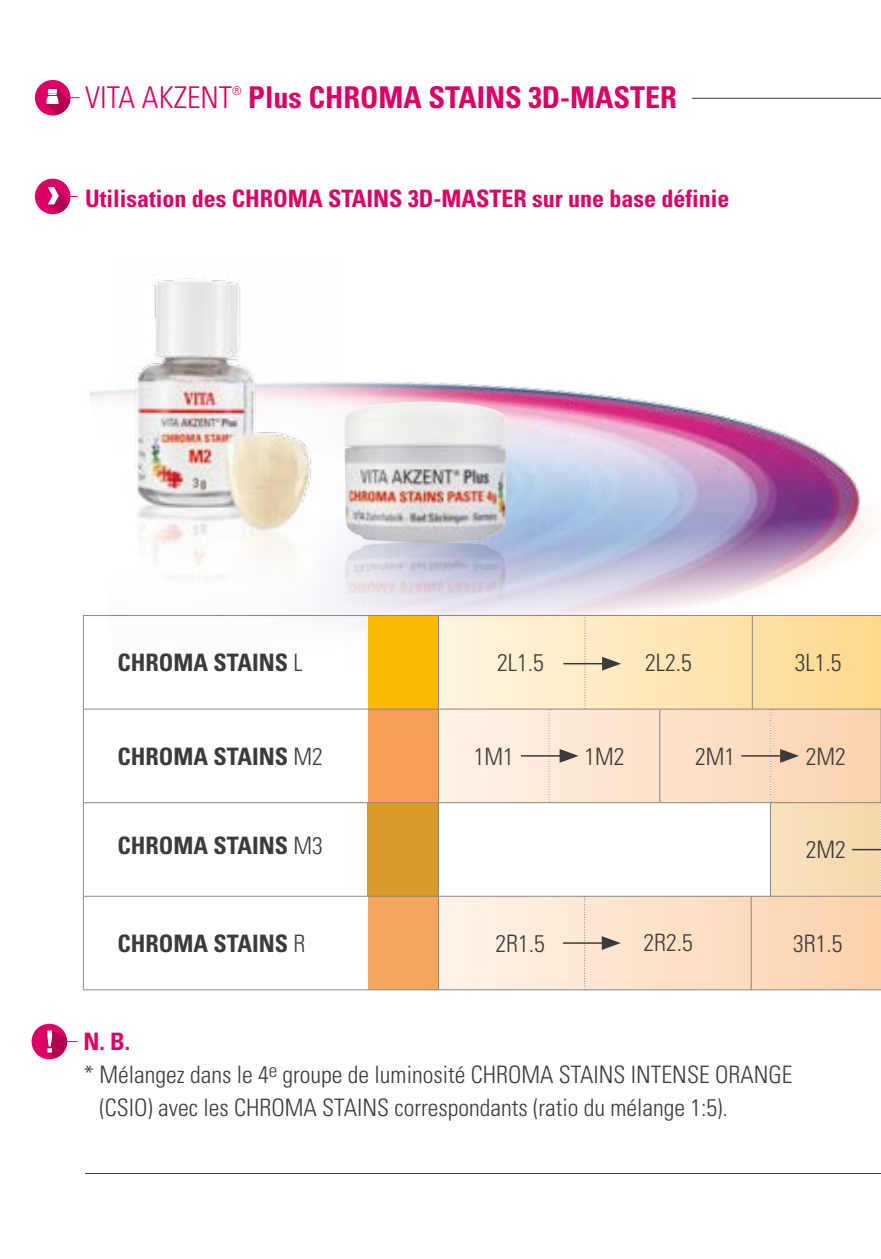
<style>
.page{position:relative;width:881px;height:1259px;background:#fff}
.page>*{position:absolute;margin:0;border:0;box-sizing:border-box;transform-origin:0 0}
.t1{font:700 condensed 30px "Univers LT Std";color:#dd0064}
.t2{font:300 condensed 30px "Univers LT Std";color:#dd0064}
.t3{font:300 condensed 24px "Univers LT Std";color:#3b3b3a}
.t4{font:700 condensed 24px "Univers LT Std";color:#dd0064}
.t5{font:700 condensed 24px "Univers LT Std";color:#3b3b3a}
.t6{font:300 condensed 12px "Univers LT Std";color:#dd0064}
.s1{font-weight:300}
</style>
<div class="page">
<div style="left:35px;top:80px;width:35px;height:35px;background:#dd0064;border-radius:50%"></div>
<svg style="left:46px;top:89px;width:23px;height:26px"></svg>
<hr style="left:42px;top:1041px;width:35px;height:1px;background:#dd0064">
<div style="left:32px;top:1023px;width:35px;height:36px;background:#dd0064;border-radius:50%"></div>
<svg style="left:47px;top:1030px;width:21px;height:28px"></svg>
<div style="left:35px;top:179px;width:35px;height:35px;background:#dd0064;border-radius:50%"></div>
<svg style="left:48px;top:187px;width:21px;height:26px"></svg>
<img style="left:69px;top:91px;width:811px;height:811px">
<img style="left:344px;top:402px;width:162px;height:285px">
<img style="left:115px;top:256px;width:228px;height:359px">
<div style="left:438px;top:709px;width:442px;height:93px;background:linear-gradient(to right,#fef2e7,#fcd3af)"></div>
<div style="left:549px;top:802px;width:331px;height:94px;background:#f6deb7"></div>
<div style="left:540px;top:802px;width:229px;height:94px;background:#fff"></div>
<div style="left:438px;top:615px;width:442px;height:94px;background:linear-gradient(to right,#fff5e2,#fed98e)"></div>
<div style="left:438px;top:896px;width:442px;height:94px;background:linear-gradient(to right,#fef3e8,#fcd2ab)"></div>
<div style="left:367px;top:896px;width:71px;height:94px;background:#f6a75e"></div>
<div style="left:367px;top:708px;width:71px;height:94px;background:#f5a056"></div>
<div style="left:367px;top:802px;width:71px;height:94px;background:#d79a2b"></div>
<div style="left:367px;top:615px;width:71px;height:94px;background:#fbb800"></div>
<hr style="left:83px;top:615px;width:355px;height:1px;background:#878786">
<hr style="left:83px;top:616px;width:1px;height:93px;background:#878786">
<hr style="left:438px;top:615px;width:111px;height:1px;background:#878786">
<hr style="left:549px;top:615px;width:110px;height:1px;background:#878786">
<hr style="left:659px;top:615px;width:111px;height:1px;background:#878786">
<hr style="left:770px;top:615px;width:110px;height:1px;background:#878786">
<hr style="left:83px;top:709px;width:1px;height:93px;background:#878786">
<hr style="left:83px;top:803px;width:1px;height:93px;background:#878786">
<hr style="left:83px;top:896px;width:1px;height:93px;background:#878786">
<hr style="left:83px;top:989px;width:355px;height:1px;background:#878786">
<hr style="left:438px;top:989px;width:111px;height:1px;background:#878786">
<hr style="left:549px;top:989px;width:110px;height:1px;background:#878786">
<hr style="left:659px;top:989px;width:111px;height:1px;background:#878786">
<hr style="left:770px;top:989px;width:110px;height:1px;background:#878786">
<hr style="left:438px;top:616px;width:1px;height:93px;background:#878786">
<hr style="left:83px;top:708px;width:355px;height:1px;background:#878786">
<hr style="left:438px;top:708px;width:111px;height:1px;background:#878786">
<hr style="left:438px;top:709px;width:1px;height:93px;background:#878786">
<hr style="left:549px;top:708px;width:110px;height:1px;background:#878786">
<hr style="left:659px;top:708px;width:111px;height:1px;background:#878786">
<hr style="left:659px;top:709px;width:1px;height:93px;background:#878786">
<hr style="left:770px;top:708px;width:110px;height:1px;background:#878786">
<hr style="left:880px;top:709px;width:1px;height:93px;background:#878786">
<hr style="left:83px;top:802px;width:355px;height:1px;background:#878786">
<hr style="left:438px;top:802px;width:111px;height:1px;background:#878786">
<hr style="left:438px;top:803px;width:1px;height:93px;background:#878786">
<hr style="left:549px;top:802px;width:110px;height:1px;background:#878786">
<hr style="left:659px;top:802px;width:111px;height:1px;background:#878786">
<hr style="left:770px;top:802px;width:110px;height:1px;background:#878786">
<hr style="left:769px;top:803px;width:1px;height:93px;background:#878786">
<hr style="left:83px;top:895px;width:355px;height:1px;background:#878786">
<hr style="left:438px;top:895px;width:111px;height:1px;background:#878786">
<hr style="left:438px;top:896px;width:1px;height:93px;background:#878786">
<hr style="left:549px;top:895px;width:110px;height:1px;background:#878786">
<hr style="left:659px;top:895px;width:111px;height:1px;background:#878786">
<hr style="left:770px;top:895px;width:110px;height:1px;background:#878786">
<svg style="left:548px;top:709px;width:2px;height:93px"></svg>
<svg style="left:769px;top:709px;width:2px;height:93px"></svg>
<svg style="left:584px;top:896px;width:1px;height:94px"></svg>
<svg style="left:584px;top:616px;width:1px;height:93px"></svg>
<hr style="left:750px;top:896px;width:1px;height:94px;background:#878786">
<hr style="left:751px;top:615px;width:1px;height:94px;background:#878786">
<hr style="left:563px;top:663px;width:43px;height:1px;background:#3b3b3a">
<svg style="left:602px;top:657px;width:19px;height:13px"></svg>
<hr style="left:520px;top:755px;width:44px;height:1px;background:#3b3b3a">
<svg style="left:559px;top:749px;width:19px;height:14px"></svg>
<svg style="left:851px;top:802px;width:30px;height:94px"></svg>
<hr style="left:741px;top:755px;width:43px;height:1px;background:#3b3b3a">
<svg style="left:779px;top:749px;width:19px;height:14px"></svg>
<hr style="left:563px;top:942px;width:43px;height:2px;background:#3b3b3a">
<svg style="left:601px;top:936px;width:19px;height:14px"></svg>
<hr style="left:691px;top:98px;width:189px;height:1px;background:#3b3b3a">
<hr style="left:85px;top:1173px;width:795px;height:1px;background:#3b3b3a">
<p class="t2" style="left:85px;top:79px;width:148px">VITA AKZENT</p>
<p class="t6" style="left:232px;top:84px;width:11px">®</p>
<p class="t1" style="left:248px;top:79px;width:430px">Plus CHROMA STAINS 3D-MASTER</p>
<p class="t4" style="left:85px;top:184px;width:645px">Utilisation des CHROMA STAINS 3D-MASTER sur une base définie</p>
<p class="t5" style="left:117px;top:648px;width:187px">CHROMA STAINS <span class="s1">L</span></p>
<p class="t3" style="left:497px;top:648px;width:48px">2L1.5</p>
<p class="t3" style="left:645px;top:648px;width:48px">2L2.5</p>
<p class="t3" style="left:794px;top:648px;width:48px">3L1.5</p>
<p class="t5" style="left:117px;top:741px;width:207px">CHROMA STAINS <span class="s1">M2</span></p>
<p class="t3" style="left:473px;top:741px;width:41px">1M1</p>
<p class="t3" style="left:584px;top:741px;width:41px">1M2</p>
<p class="t3" style="left:694px;top:741px;width:41px">2M1</p>
<p class="t3" style="left:805px;top:741px;width:41px">2M2</p>
<p class="t5" style="left:117px;top:831px;width:207px">CHROMA STAINS <span class="s1">M3</span></p>
<p class="t3" style="left:805px;top:835px;width:41px">2M2</p>
<p class="t5" style="left:117px;top:928px;width:189px">CHROMA STAINS <span class="s1">R</span></p>
<p class="t3" style="left:495px;top:929px;width:51px">2R1.5</p>
<p class="t3" style="left:643px;top:928px;width:51px">2R2.5</p>
<p class="t3" style="left:792px;top:928px;width:51px">3R1.5</p>
<p class="t4" style="left:83px;top:1027px;width:48px">N. B.</p>
<p class="t3" style="left:83px;top:1060px;width:710px">* Mélangez dans le 4<sup>e</sup> groupe de luminosité CHROMA STAINS INTENSE ORANGE</p>
<p class="t3" style="left:99px;top:1093px;width:629px">(CSIO) avec les CHROMA STAINS correspondants (ratio du mélange 1:5).</p>
</div>
